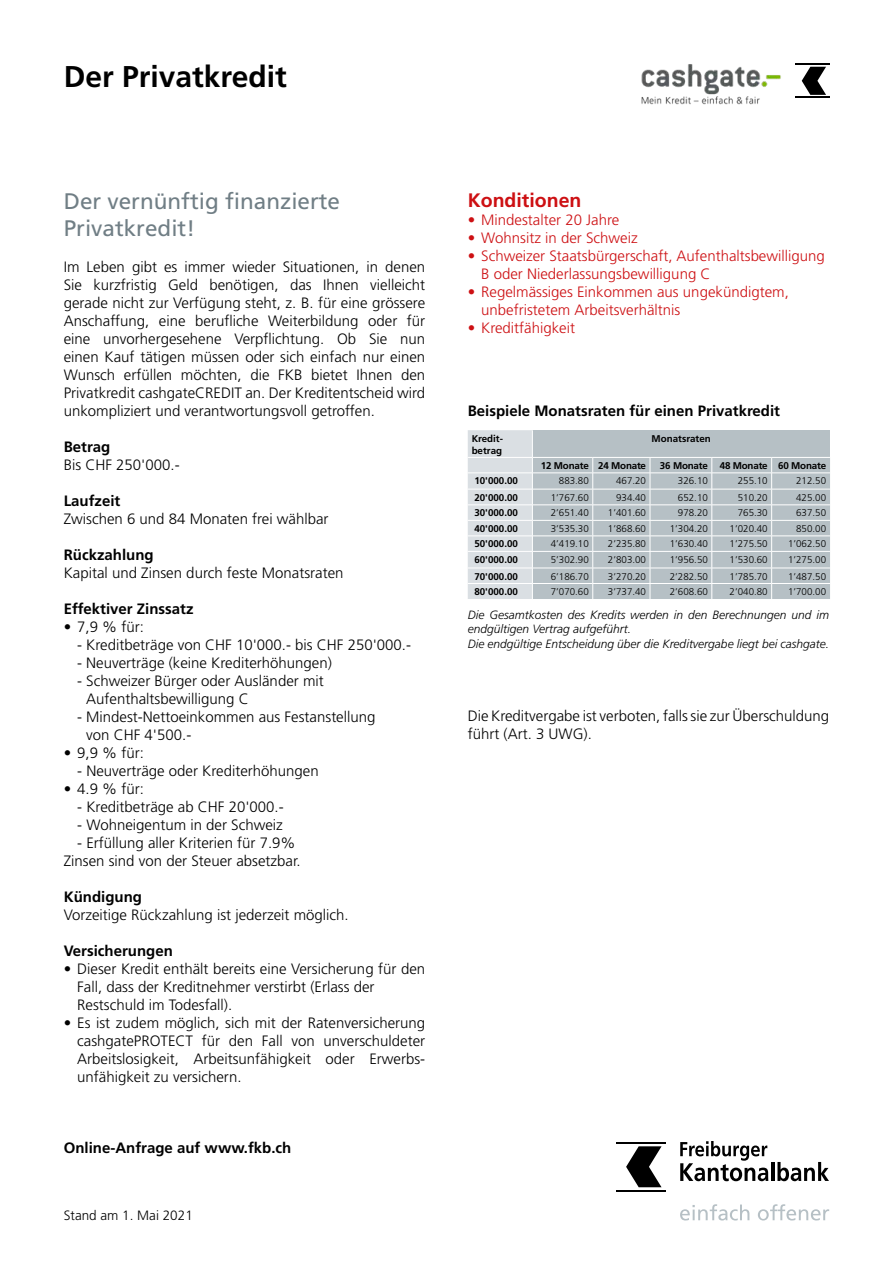
<style>
.page{position:relative;width:893px;height:1263px;background:#fff}
.page>*{position:absolute;margin:0;border:0;box-sizing:border-box;transform-origin:0 0}
.t1{font:700 30px "Frutiger";color:#000}
.t2{font:22.5px/27px "Frutiger";color:#707e85}
.t3{font:700 19.5px "Frutiger";color:#cd1013}
.t4{font:300 15px/18px "Frutiger";color:#000}
.t5{font:300 15px/18px "Frutiger";color:#cd1013}
.t6{font:700 15px "Frutiger";color:#000}
.t7{font:300 13.5px "Frutiger";color:#000}
.t8{font:italic 300 12px/14.4px "Frutiger";color:#000}
.t9{font:300 9.75px "Frutiger";color:#000}
.t10{font:700 9.75px/11.7px "Frutiger";color:#000}
.t11{font:700 9.75px "Frutiger";letter-spacing:-.02em;color:#000}
</style>
<div class="page">
<hr style="left:795px;top:64px;width:34px;height:1px;background:#000">
<hr style="left:795px;top:96px;width:34px;height:2px;background:#000">
<svg style="left:802px;top:67px;width:24px;height:28px"></svg>
<hr style="left:617px;top:1142px;width:49px;height:2px;background:#000">
<hr style="left:617px;top:1190px;width:49px;height:1px;background:#000">
<svg style="left:626px;top:1146px;width:35px;height:41px"></svg>
<svg style="left:680px;top:1141px;width:88px;height:40px"></svg>
<hr style="left:771px;top:1162px;width:3px;height:19px;background:#000">
<svg style="left:777px;top:1162px;width:52px;height:19px"></svg>
<svg style="left:680px;top:1204px;width:69px;height:16px"></svg>
<svg style="left:758px;top:1204px;width:71px;height:16px"></svg>
<svg style="left:468px;top:430px;width:362px;height:169px;background:#c0c9cd"></svg>
<img style="left:641px;top:63px;width:155px;height:42px">
<h1 class="t1" style="left:64px;top:59px;width:224px">Der Privatkredit</h1>
<h2 class="t2" style="left:64px;top:187px;width:278px">Der vernünftig finanzierte<br>Privatkredit!</h2>
<p class="t4" style="left:64px;top:258px;width:363px;text-align:justify">Im Leben gibt es immer wieder Situationen, in denen Sie kurzfristig Geld benötigen, das Ihnen vielleicht gerade nicht zur Verfügung steht, z. B. für eine grössere Anschaffung, eine berufliche Weiterbildung oder für eine unvorhergesehene Verpflichtung. Ob Sie nun einen Kauf tätigen müssen oder sich einfach nur einen Wunsch erfüllen möchten, die FKB bietet Ihnen den Privatkredit cashgateCREDIT an. Der Kreditentscheid wird unkompliziert und verantwortungsvoll getroffen.</p>
<p class="t6" style="left:64px;top:438px;width:48px">Betrag</p>
<p class="t4" style="left:64px;top:456px;width:117px">Bis CHF 250'000.-</p>
<p class="t6" style="left:64px;top:492px;width:58px">Laufzeit</p>
<p class="t4" style="left:64px;top:510px;width:266px">Zwischen 6 und 84 Monaten frei wählbar</p>
<p class="t6" style="left:64px;top:546px;width:92px">Rückzahlung</p>
<p class="t4" style="left:64px;top:564px;width:281px">Kapital und Zinsen durch feste Monatsraten</p>
<p class="t6" style="left:64px;top:600px;width:131px">Effektiver Zinssatz</p>
<p class="t4" style="left:64px;top:618px;width:82px">• 7,9 % für:</p>
<p class="t4" style="left:77px;top:636px;width:335px">- Kreditbeträge von CHF 10'000.- bis CHF 250'000.-</p>
<p class="t4" style="left:77px;top:654px;width:256px">- Neuverträge (keine Krediterhöhungen)</p>
<p class="t4" style="left:86px;top:672px;width:239px;text-indent:-9px">- Schweizer Bürger oder Ausländer mit<br>Aufenthaltsbewilligung C</p>
<p class="t4" style="left:86px;top:708px;width:291px;text-indent:-9px">- Mindest-Nettoeinkommen aus Festanstellung von CHF 4'500.-</p>
<p class="t4" style="left:64px;top:744px;width:82px">• 9,9 % für:</p>
<p class="t4" style="left:77px;top:762px;width:243px">- Neuverträge oder Krediterhöhungen</p>
<p class="t4" style="left:64px;top:780px;width:82px">• 4.9 % für:</p>
<p class="t4" style="left:77px;top:798px;width:208px">- Kreditbeträge ab CHF 20'000.-</p>
<p class="t4" style="left:77px;top:816px;width:207px">- Wohneigentum in der Schweiz</p>
<p class="t4" style="left:64px;top:834px;width:239px;text-align:center">- Erfüllung aller Kriterien für 7.9%<br>Zinsen sind von der Steuer absetzbar.</p>
<p class="t6" style="left:64px;top:888px;width:80px">Kündigung</p>
<p class="t4" style="left:64px;top:906px;width:287px">Vorzeitige Rückzahlung ist jederzeit möglich.</p>
<p class="t6" style="left:64px;top:942px;width:111px">Versicherungen</p>
<p class="t4" style="left:77px;top:960px;width:349px;text-indent:-14px">• Dieser Kredit enthält bereits eine Versicherung für den<br>Fall, dass der Kreditnehmer verstirbt (Erlass der<br>Restschuld im Todesfall).</p>
<p class="t4" style="left:77px;top:1014px;width:349px;text-align:justify;text-indent:-14px">• Es ist zudem möglich, sich mit der Ratenversicherung cashgatePROTECT für den Fall von unverschuldeter Arbeitslosigkeit, Arbeitsunfähigkeit oder Erwerbs&shy;unfähigkeit zu versichern.</p>
<p class="t6" style="left:64px;top:1139px;width:229px">Online-Anfrage auf www.fkb.ch</p>
<p class="t7" style="left:64px;top:1208px;width:131px">Stand am 1. Mai 2021</p>
<h3 class="t3" style="left:468px;top:188px;width:115px">Konditionen</h3>
<p class="t5" style="left:468px;top:210px;width:153px">• Mindestalter 20 Jahre</p>
<p class="t5" style="left:468px;top:228px;width:171px">• Wohnsitz in der Schweiz</p>
<p class="t5" style="left:481px;top:246px;width:345px;text-indent:-14px">• Schweizer Staatsbürgerschaft, Aufenthaltsbewilligung<br>B oder Niederlassungsbewilligung C</p>
<p class="t5" style="left:481px;top:282px;width:309px;text-indent:-14px">• Regelmässiges Einkommen aus ungekündigtem, unbefristetem Arbeitsverhältnis</p>
<p class="t5" style="left:468px;top:318px;width:109px">• Kreditfähigkeit</p>
<p class="t6" style="left:468px;top:402px;width:314px">Beispiele Monatsraten für einen Privatkredit</p>
<p class="t10" style="left:472px;top:432px;width:33px">Kredit&shy;betrag</p>
<p class="t10" style="left:652px;top:432px;width:61px">Monatsraten</p>
<p class="t11" style="left:541px;top:460px;width:107px">12 Monate 24 Monate</p>
<p class="t11" style="left:660px;top:460px;width:168px">36 Monate 48 Monate 60 Monate</p>
<p class="t10" style="left:474px;top:475px;width:45px">10'000.00</p>
<p class="t9" style="left:559px;top:476px;width:31px">883.80</p>
<p class="t9" style="left:616px;top:476px;width:31px">467.20</p>
<p class="t9" style="left:678px;top:476px;width:31px">326.10</p>
<p class="t9" style="left:738px;top:476px;width:31px">255.10</p>
<p class="t9" style="left:796px;top:476px;width:31px">212.50</p>
<p class="t10" style="left:474px;top:491px;width:45px">20'000.00</p>
<p class="t9" style="left:551px;top:492px;width:40px">1’767.60</p>
<p class="t9" style="left:616px;top:492px;width:31px">934.40</p>
<p class="t9" style="left:678px;top:492px;width:31px">652.10</p>
<p class="t9" style="left:738px;top:492px;width:31px">510.20</p>
<p class="t9" style="left:796px;top:492px;width:31px">425.00</p>
<p class="t10" style="left:474px;top:507px;width:45px">30'000.00</p>
<p class="t9" style="left:551px;top:508px;width:40px">2’651.40</p>
<p class="t9" style="left:608px;top:508px;width:40px">1’401.60</p>
<p class="t9" style="left:678px;top:508px;width:31px">978.20</p>
<p class="t9" style="left:738px;top:508px;width:31px">765.30</p>
<p class="t9" style="left:796px;top:508px;width:31px">637.50</p>
<p class="t10" style="left:474px;top:523px;width:45px">40'000.00</p>
<p class="t9" style="left:551px;top:523px;width:40px">3’535.30</p>
<p class="t9" style="left:608px;top:523px;width:40px">1’868.60</p>
<p class="t9" style="left:670px;top:523px;width:40px">1’304.20</p>
<p class="t9" style="left:730px;top:523px;width:40px">1’020.40</p>
<p class="t9" style="left:796px;top:523px;width:31px">850.00</p>
<p class="t10" style="left:474px;top:538px;width:45px">50'000.00</p>
<p class="t9" style="left:551px;top:539px;width:40px">4’419.10</p>
<p class="t9" style="left:608px;top:539px;width:40px">2’235.80</p>
<p class="t9" style="left:670px;top:539px;width:40px">1’630.40</p>
<p class="t9" style="left:730px;top:539px;width:40px">1’275.50</p>
<p class="t9" style="left:788px;top:539px;width:40px">1’062.50</p>
<p class="t10" style="left:474px;top:554px;width:45px">60'000.00</p>
<p class="t9" style="left:551px;top:554px;width:40px">5’302.90</p>
<p class="t9" style="left:608px;top:554px;width:40px">2’803.00</p>
<p class="t9" style="left:670px;top:554px;width:40px">1’956.50</p>
<p class="t9" style="left:730px;top:554px;width:40px">1’530.60</p>
<p class="t9" style="left:788px;top:554px;width:40px">1’275.00</p>
<p class="t10" style="left:474px;top:570px;width:45px">70'000.00</p>
<p class="t9" style="left:551px;top:571px;width:40px">6’186.70</p>
<p class="t9" style="left:608px;top:571px;width:40px">3’270.20</p>
<p class="t9" style="left:670px;top:571px;width:40px">2’282.50</p>
<p class="t9" style="left:730px;top:571px;width:40px">1’785.70</p>
<p class="t9" style="left:788px;top:571px;width:40px">1’487.50</p>
<p class="t10" style="left:474px;top:586px;width:45px">80'000.00</p>
<p class="t9" style="left:551px;top:586px;width:40px">7’070.60</p>
<p class="t9" style="left:608px;top:586px;width:40px">3’737.40</p>
<p class="t9" style="left:670px;top:586px;width:40px">2’608.60</p>
<p class="t9" style="left:730px;top:586px;width:40px">2’040.80</p>
<p class="t9" style="left:788px;top:586px;width:40px">1’700.00</p>
<p class="t8" style="left:468px;top:607px;width:363px">Die Gesamtkosten des Kredits werden in den Berechnungen und im endgültigen Vertrag aufgeführt.<br>Die endgültige Entscheidung über die Kreditvergabe liegt bei cashgate.</p>
<p class="t4" style="left:468px;top:707px;width:363px">Die Kreditvergabe ist verboten, falls sie zur Überschuldung führt (Art. 3 UWG).</p>
</div>
